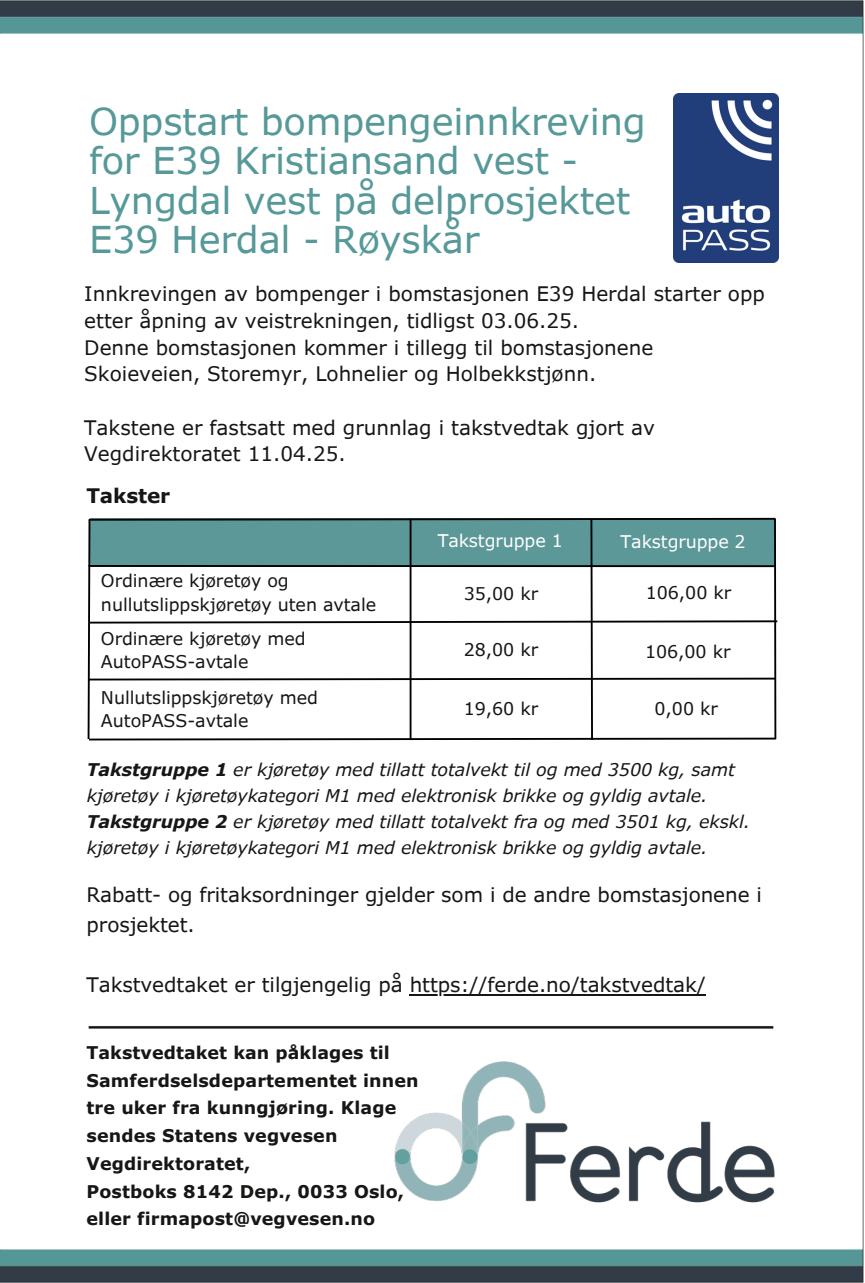
<style>
.page{position:relative;width:865px;height:1283px;background:#fff}
.page>*{position:absolute;margin:0;border:0;box-sizing:border-box;transform-origin:0 0}
.t1{font:37px/39.2px "Verdana Pro";letter-spacing:-.005em;color:#569998}
.t2{font:20px/26.8px "Verdana Pro";color:#171615}
.t3{font:700 20px "Verdana Pro";letter-spacing:-.005em;color:#171615}
.t4{font:italic 17.5px/26.2px "Verdana Pro";letter-spacing:-.005em;color:#171615}
.t5{font:700 17.5px/27.8px "Verdana Pro";letter-spacing:.01em;color:#171615}
.t6{font:17.5px/23.2px "Verdana Pro";letter-spacing:-.005em;color:#171615}
.t7{font:17.5px "Verdana Pro";letter-spacing:-.005em;color:#fff}
.s1{font-weight:700}
</style>
<div class="page">
<img style="left:0;top:0;width:864px;height:1282px">
<div style="left:49px;top:396px;width:745px;height:490px;background:#fff"></div>
<svg style="left:87px;top:517px;width:691px;height:224px"></svg>
<div style="left:589px;top:55px;width:243px;height:263px;background:#fff"></div>
<img style="left:673px;top:93px;width:105px;height:169px">
<hr style="left:409px;top:993px;width:296px;height:2px;background:#171615">
<p class="t1" style="left:89px;top:100px;width:558px">Oppstart bompengeinnkreving for E39 Kristiansand vest -<br>Lyngdal vest på delprosjektet<br>E39 Herdal - Røyskår</p>
<p class="t2" style="left:84px;top:280px;width:682px">Innkrevingen av bompenger i bomstasjonen E39 Herdal starter opp etter åpning av veistrekningen, tidligst 03.06.25.<br>Denne bomstasjonen kommer i tillegg til bomstasjonene Skoieveien, Storemyr, Lohnelier og Holbekkstjønn.</p>
<p class="t2" style="left:84px;top:413px;width:572px">Takstene er fastsatt med grunnlag i takstvedtak gjort av<br>Vegdirektoratet 11.04.25.</p>
<p class="t3" style="left:86px;top:483px;width:85px">Takster</p>
<h3 class="t6" style="left:101px;top:568px;width:189px">Ordinære kjøretøy og</h3>
<p class="t6" style="left:101px;top:592px;width:277px">nullutslippskjøretøy uten avtale</p>
<h2 class="t6" style="left:101px;top:626px;width:206px">Ordinære kjøretøy med<br>AutoPASS-avtale</h2>
<p class="t6" style="left:101px;top:685px;width:218px">Nullutslippskjøretøy med<br>AutoPASS-avtale</p>
<h1 class="t7" style="left:437px;top:529px;width:127px">Takstgruppe 1</h1>
<p class="t7" style="left:620px;top:530px;width:127px">Takstgruppe 2</p>
<h3 class="t6" style="left:463px;top:582px;width:76px">35,00 kr</h3>
<p class="t6" style="left:645px;top:580px;width:87px">106,00 kr</p>
<p class="t6" style="left:463px;top:638px;width:76px">28,00 kr</p>
<p class="t6" style="left:645px;top:639px;width:87px">106,00 kr</p>
<p class="t6" style="left:463px;top:696px;width:76px">19,60 kr</p>
<p class="t6" style="left:654px;top:696px;width:65px">0,00 kr</p>
<p class="t4" style="left:87px;top:755px;width:649px"><span class="s1">Takstgruppe 1</span> er kjøretøy med tillatt totalvekt til og med 3500 kg, samt kjøretøy i kjøretøykategori M1 med elektronisk brikke og gyldig avtale.</p>
<p class="t4" style="left:87px;top:808px;width:664px"><span class="s1">Takstgruppe 2</span> er kjøretøy med tillatt totalvekt fra og med 3501 kg, ekskl. kjøretøy i kjøretøykategori M1 med elektronisk brikke og gyldig avtale.</p>
<p class="t2" style="left:86px;top:879px;width:677px;line-height:30px">Rabatt- og fritaksordninger gjelder som i de andre bomstasjonene i prosjektet.</p>
<p class="t2" style="left:86px;top:970px;width:621px">Takstvedtaket er tilgjengelig på https://ferde.no/takstvedtak/</p>
<p class="t5" style="left:86px;top:1038px;width:333px">Takstvedtaket kan påklages til<br>Samferdselsdepartementet innen tre uker fra kunngjøring. Klage sendes Statens vegvesen<br>Vegdirektoratet,<br>Postboks 8142 Dep., 0033 Oslo, eller firmapost@vegvesen.no</p>
</div>
